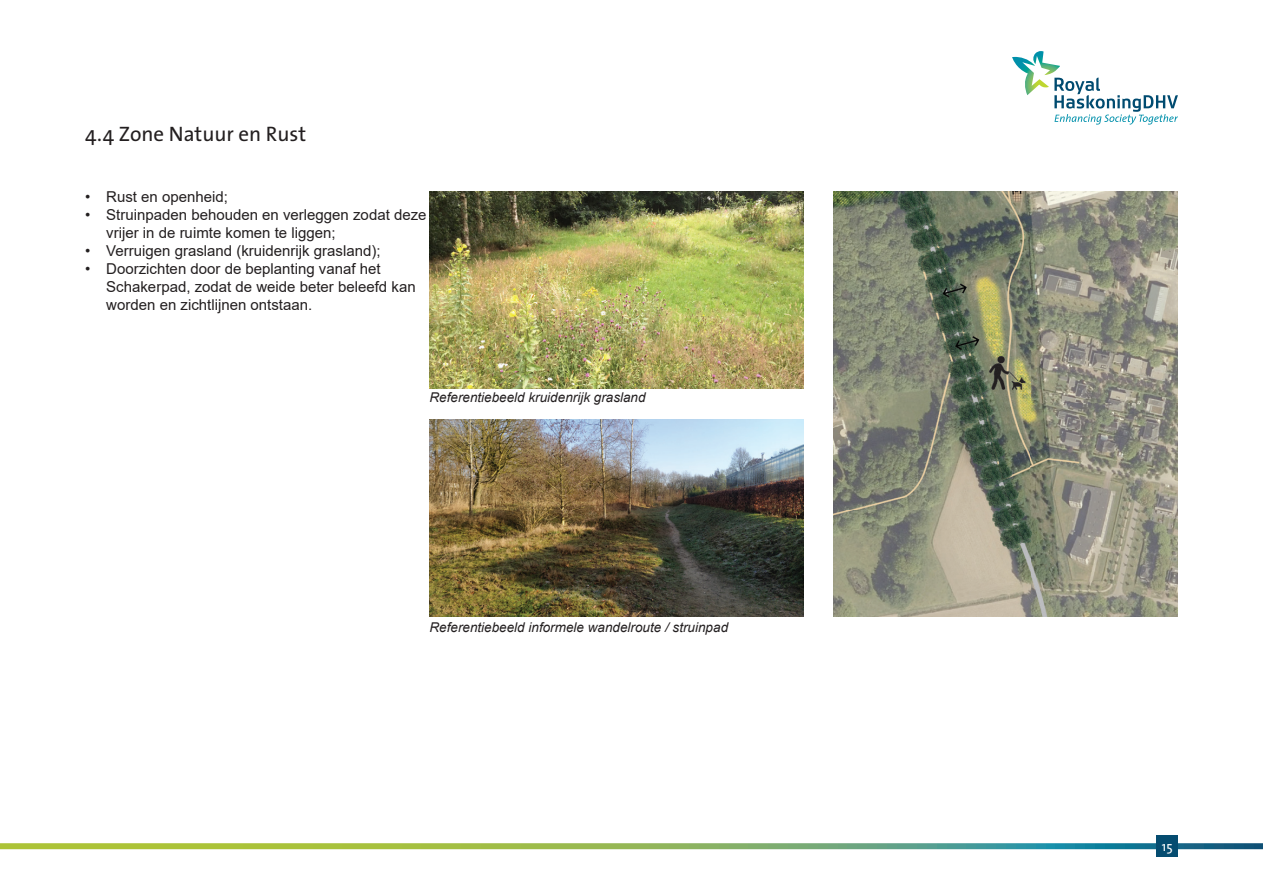
<style>
.page{position:relative;width:1263px;height:893px;background:#fff}
.page>*{position:absolute;margin:0;border:0;box-sizing:border-box;transform-origin:0 0}
.t1{font:21px "The Sans";color:#231f20}
.t2{font:15px/18px "Arial";color:#231f20}
.t3{font:italic 13.5px "Arial";color:#231f20}
.t4{font:13.5px "The Sans";color:#fff}
</style>
<div class="page">
<svg style="left:1012px;top:51px;width:166px;height:74px"></svg>
<svg style="left:0;top:843px;width:1263px;height:6px;background:#7ead66"></svg>
<div style="left:1157px;top:836px;width:21px;height:21px;background:#054c70"></div>
<img style="left:429px;top:191px;width:375px;height:198px">
<img style="left:429px;top:420px;width:375px;height:197px">
<img style="left:833px;top:191px;width:345px;height:426px">
<h1 class="t1" style="left:85px;top:117px;width:223px">4.4 Zone Natuur en Rust</h1>
<p class="t2" style="left:85px;top:188px;width:144px">• Rust en openheid;</p>
<p class="t2" style="left:106px;top:206px;width:322px;text-indent:-21px">• Struinpaden behouden en verleggen zodat deze vrijer in de ruimte komen te liggen;</p>
<p class="t2" style="left:85px;top:242px;width:297px">• Verruigen grasland (kruidenrijk grasland);</p>
<p class="t2" style="left:106px;top:260px;width:311px;text-indent:-21px">• Doorzichten door de beplanting vanaf het<br>Schakerpad, zodat de weide beter beleefd kan worden en zichtlijnen ontstaan.</p>
<p class="t3" style="left:429px;top:388px;width:218px">Referentiebeeld kruidenrijk grasland</p>
<p class="t3" style="left:429px;top:619px;width:300px">Referentiebeeld informele wandelroute / struinpad</p>
<p class="t4" style="left:1162px;top:835px;width:12px">15</p>
</div>
